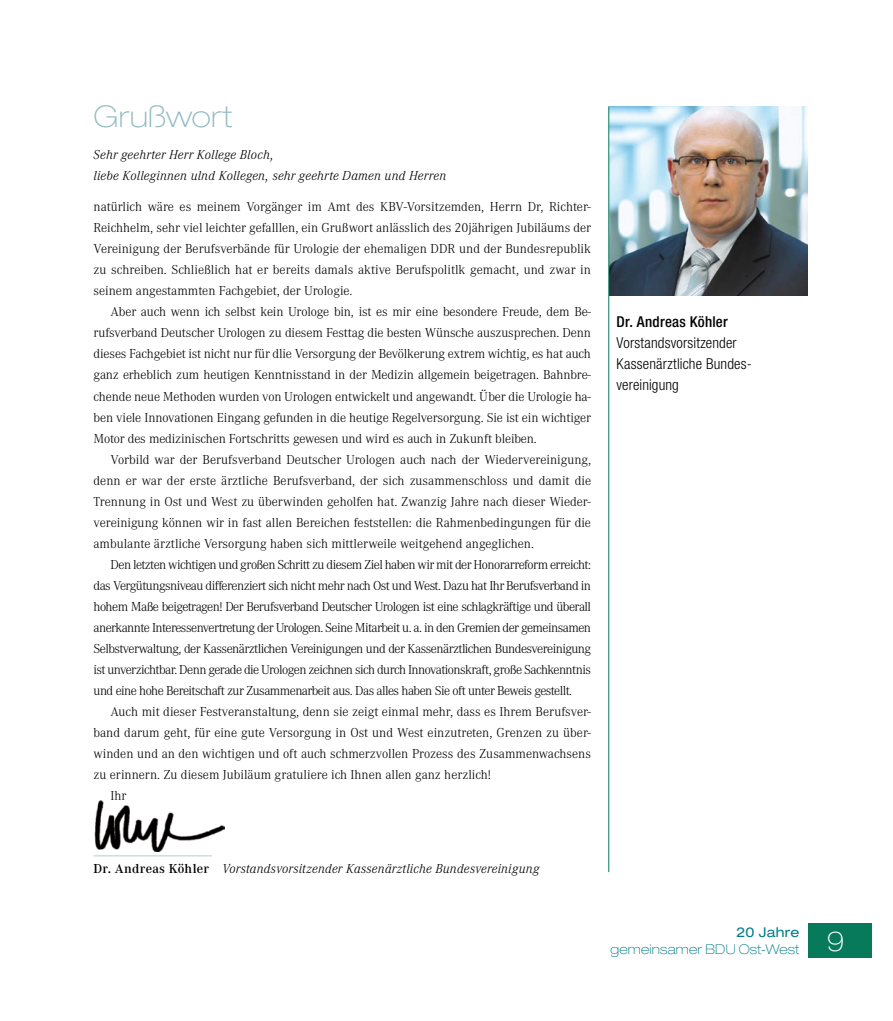
<style>
.page{position:relative;width:893px;height:1021px;background:#fff}
.page>*{position:absolute;margin:0;border:0;box-sizing:border-box;transform-origin:0 0}
.t1{font:100 expanded 30px "Helvetica Neue LT";letter-spacing:.01em;color:#92bbc0}
.t2{font:300 condensed 15px/21px "Helvetica Neue LT";letter-spacing:.01em;color:#000}
.t3{font:500 condensed 15px "Helvetica Neue LT";letter-spacing:.015em;color:#000}
.t4{font:300 13.5px/21px "Corporate A";color:#000;text-align:justify}
.t5{font:italic 300 13.5px/21px "Corporate A";letter-spacing:.02em;color:#000}
.t6{font:100 expanded 13.5px "Helvetica Neue LT";letter-spacing:.015em;color:#007d87}
.t7{font:expanded 13.5px "Helvetica Neue LT";letter-spacing:.01em;color:#007d87}
.s1{font-weight:600;font-style:normal}
</style>
<div class="page">
<hr style="left:94px;top:855px;width:118px;height:1px;background:#b2cfd2">
<img style="left:94px;top:800px;width:130px;height:51px">
<img style="left:609px;top:106px;width:199px;height:189px">
<div style="left:808px;top:923px;width:64px;height:34px;background:#067a5b"></div>
<hr style="left:608px;top:106px;width:1px;height:766px;background:#067a5b">
<h1 class="t1" style="left:94px;top:99px;width:140px">Grußwort</h1>
<p class="t5" style="left:94px;top:144px;width:354px">Sehr geehrter Herr Kollege Bloch,<br>liebe Kolleginnen ulnd Kollegen, sehr geehrte Damen und Herren</p>
<p class="t4" style="left:94px;top:197px;width:499px">natürlich wäre es meinem Vorgänger im Amt des KBV-Vorsitzemden, Herrn Dr, Richter-Reichhelm, sehr viel leichter gefalllen, ein Grußwort anlässlich des 20jährigen Jubiläums der Vereinigung der Berufsverbände für Urologie der ehemaligen DDR und der Bundesrepublik zu schreiben. Schließlich hat er bereits damals aktive Berufspolitlk gemacht, und zwar in seinem angestammten Fachgebiet, der Urologie.</p>
<p class="t4" style="left:94px;top:302px;width:499px;text-indent:17px">Aber auch wenn ich selbst kein Urologe bin, ist es mir eine besondere Freude, dem Be&shy;rufsverband Deutscher Urologen zu diesem Festtag die besten Wünsche auszusprechen. Denn dieses Fachgebiet ist nicht nur für dlie Versorgung der Bevölkerung extrem wichtig, es hat auch ganz erheblich zum heutigen Kenntnisstand in der Medizin allgemein beigetragen. Bahnbre&shy;chende neue Methoden wurden von Urologen entwickelt und angewandt. Über die Urologie ha&shy;ben viele Innovationen Eingang gefunden in die heutige Regelversorgung. Sie ist ein wichtiger Motor des medizinischen Fortschritts gewesen und wird es auch in Zukunft bleiben.</p>
<p class="t4" style="left:94px;top:449px;width:499px;text-indent:17px">Vorbild war der Berufsverband Deutscher Urologen auch nach der Wiedervereinigung, denn er war der erste ärztliche Berufsverband, der sich zusammenschloss und damit die Trennung in Ost und West zu überwinden geholfen hat. Zwanzig Jahre nach dieser Wieder&shy;vereinigung können wir in fast allen Bereichen feststellen: die Rahmenbedingungen für die ambulante ärztliche Versorgung haben sich mittlerweile weitgehend angeglichen.</p>
<p class="t4" style="left:94px;top:554px;width:499px;text-indent:17px">Den letzten wichtigen und großen Schritt zu diesem Ziel haben wir mit der Honorarreform erreicht: das Vergütungsniveau differenziert sich nicht mehr nach Ost und West. Dazu hat Ihr Berufsverband in hohem Maße beigetragen! Der Berufsverband Deutscher Urologen ist eine schlagkräftige und überall anerkannte Interessenvertretung der Urologen. Seine Mitarbeit u. a. in den Gremien der gemeinsamen Selbstverwaltung, der Kassenärztlichen Vereinigungen und der Kassenärztlichen Bundesvereinigung ist unverzichtbar. Denn gerade die Urologen zeichnen sich durch Innovationskraft, große Sachkenntnis und eine hohe Bereitschaft zur Zusammenarbeit aus. Das alles haben Sie oft unter Beweis gestellt.</p>
<p class="t4" style="left:111px;top:701px;width:482px">Auch mit dieser Festveranstaltung, denn sie zeigt einmal mehr, dass es Ihrem Berufsver-</p>
<p class="t4" style="left:94px;top:722px;width:499px">band darum geht, für eine gute Versorgung in Ost und West einzutreten, Grenzen zu über-</p>
<p class="t4" style="left:94px;top:743px;width:499px">winden und an den wichtigen und oft auch schmerzvollen Prozess des Zusammenwachsens</p>
<p class="t4" style="left:94px;top:764px;width:399px">zu erinnern. Zu diesem Jubiläum gratuliere ich Ihnen allen ganz herzlich!</p>
<p class="t4" style="left:111px;top:785px;width:17px">Ihr</p>
<p class="t3" style="left:617px;top:313px;width:113px">Dr. Andreas Köhler</p>
<p class="t2" style="left:617px;top:332px;width:137px">Vorstandsvorsitzender<br>Kassenärztliche Bundes&shy;vereinigung</p>
<p class="t5" style="left:94px;top:858px;width:447px"><span class="s1">Dr. Andreas Köhler</span> Vorstandsvorsitzender Kassenärztliche Bundesvereinigung</p>
<p class="t7" style="left:737px;top:924px;width:64px">20 Jahre</p>
<p class="t6" style="left:610px;top:940px;width:190px">gemeinsamer BDU Ost-West</p>
</div>
